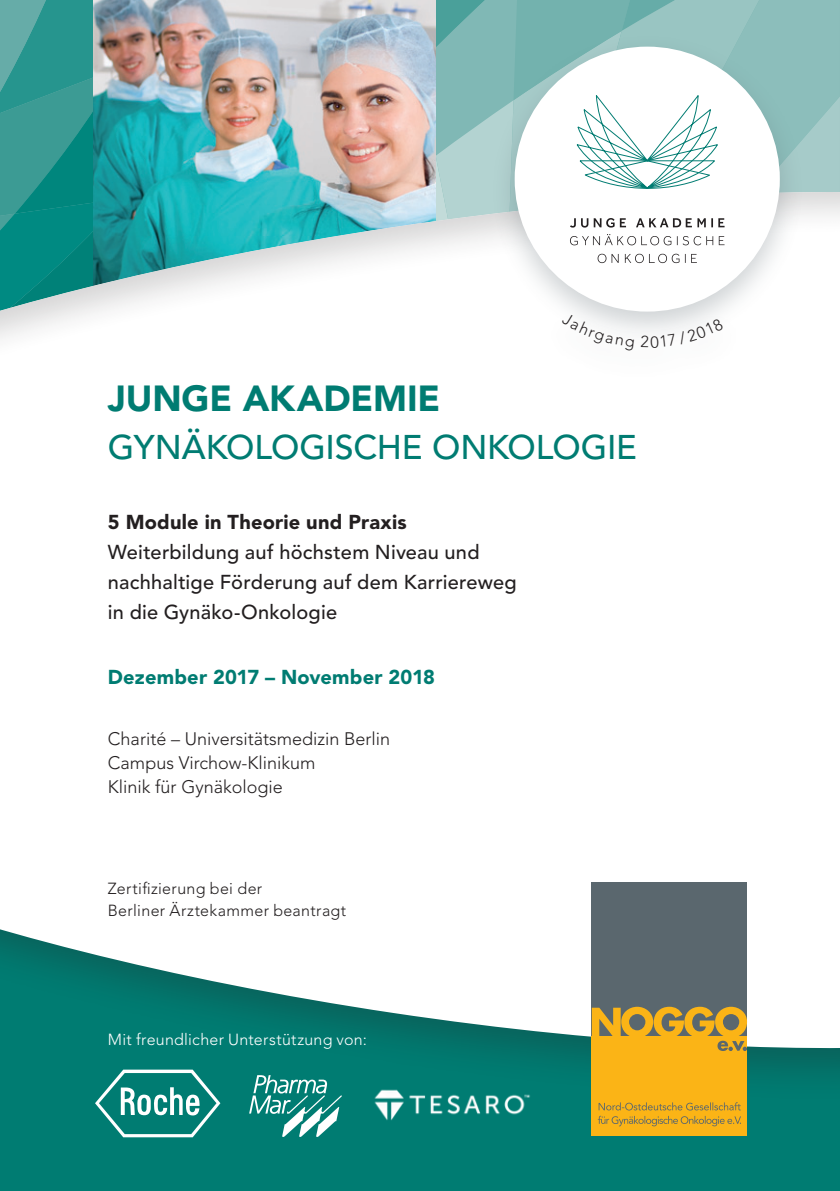
<style>
.page{position:relative;width:840px;height:1191px;background:#fff}
.page>*{position:absolute;margin:0;border:0;box-sizing:border-box;transform-origin:0 0}
.Absatzformat_3{font:900 36px "Avenir";letter-spacing:-.005em;color:#007c72}
.Absatzformat_3-2{font:500 34px "Avenir";letter-spacing:-.005em;color:#007c72}
.t1{font:500 20px/30px "Avenir";letter-spacing:.01em;color:#231f20}
.t2{font:900 20px "Avenir";letter-spacing:.01em;color:#231f20}
.t3{font:900 20px "Avenir";letter-spacing:.005em;color:#007c72}
.t4{font:300 18px/24px "Avenir";color:#231f20}
.Referentenliste{font:300 16px/22px "Avenir";letter-spacing:.025em;color:#231f20}
.Absatzformat_Avenir{font:300 16px "Avenir";letter-spacing:.015em;color:#fff}
</style>
<div class="page">
<div style="left:0;top:918px;width:839px;height:273px;background:#007c72"></div>
<svg style="left:0;top:882px;width:839px;height:197px;fill:#fff"></svg>
<svg style="left:95px;top:1069px;width:125px;height:68px"></svg>
<svg style="left:249px;top:1075px;width:93px;height:62px"></svg>
<div style="left:591px;top:882px;width:155px;height:154px;background:#5a676e"></div>
<div style="left:591px;top:1036px;width:155px;height:99px;background:#fbb416"></div>
<svg style="left:591px;top:1006px;width:155px;height:45px"></svg>
<svg style="left:597px;top:1102px;width:143px;height:24px"></svg>
<img style="left:374px;top:1089px;width:156px;height:32px">
<img style="left:0;top:0;width:839px;height:339px">
<p class="Absatzformat_3" style="left:108px;top:376px;width:333px">JUNGE AKADEMIE</p>
<p class="Absatzformat_3-2" style="left:108px;top:427px;width:530px">GYNÄKOLOGISCHE ONKOLOGIE</p>
<p class="t2" style="left:108px;top:509px;width:300px">5 Module in Theorie und Praxis</p>
<p class="t1" style="left:108px;top:537px;width:410px">Weiterbildung auf höchstem Niveau und nachhaltige Förderung auf dem Karriereweg in die Gynäko-Onkologie</p>
<p class="t3" style="left:108px;top:665px;width:328px">Dezember 2017 – November 2018</p>
<p class="t4" style="left:108px;top:726px;width:283px">Charité – Universitätsmedizin Berlin<br>Campus Virchow-Klinikum<br>Klinik für Gynäkologie</p>
<p class="Referentenliste" style="left:108px;top:877px;width:240px">Zertifizierung bei der<br>Berliner Ärztekammer beantragt</p>
<p class="Absatzformat_Avenir" style="left:108px;top:1029px;width:260px">Mit freundlicher Unterstützung von:</p>
</div>
